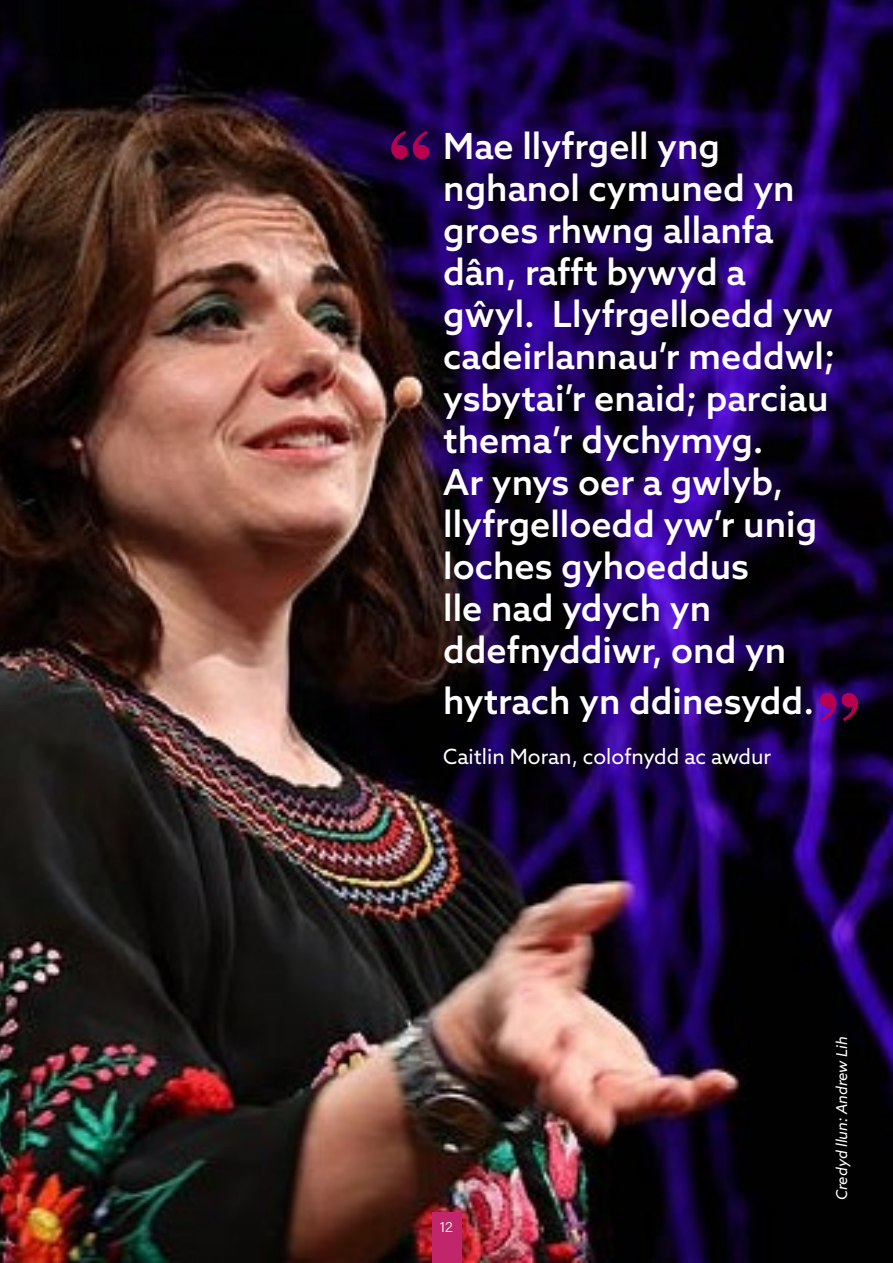
<style>
.page{position:relative;width:893px;height:1263px;background:#fff}
.page>*{position:absolute;margin:0;border:0;box-sizing:border-box;transform-origin:0 0}
.t1{font:500 36px/42px "Azo Sans";color:#fff}
.t2{font:21px "Azo Sans";color:#fff}
.t3{font:italic 15px "Azo Sans";letter-spacing:-.005em;color:#fff}
.t4{font:300 15px "Acumin Pro";color:#fff}
</style>
<div class="page">
<img style="left:0;top:0;width:893px;height:1263px">
<svg style="left:391px;top:131px;width:38px;height:28px"></svg>
<svg style="left:820px;top:693px;width:38px;height:28px"></svg>
<div style="left:432px;top:1213px;width:29px;height:50px;background:#c2266a"></div>
<p class="t1" style="left:443px;top:124px;width:393px">Mae llyfrgell yng nghanol cymuned yn groes rhwng allanfa dân, rafft bywyd a gŵyl. Llyfrgelloedd yw cadeirlannau’r meddwl; ysbytai’r enaid; parciau thema’r dychymyg.<br>Ar ynys oer a gwlyb, llyfrgelloedd yw’r unig loches gyhoeddus<br>lle nad ydych yn ddefnyddiwr, ond yn</p>
<p class="t1" style="left:443px;top:679px;width:372px">hytrach yn ddinesydd.</p>
<p class="t2" style="left:443px;top:743px;width:329px">Caitlin Moran, colofnydd ac awdur</p>
<p class="t4" style="left:440px;top:1216px;width:15px">12</p>
<p class="t3" style="left:832px;top:1200px;width:165px;rotate:-90deg">Credyd llun: Andrew Lih</p>
</div>
